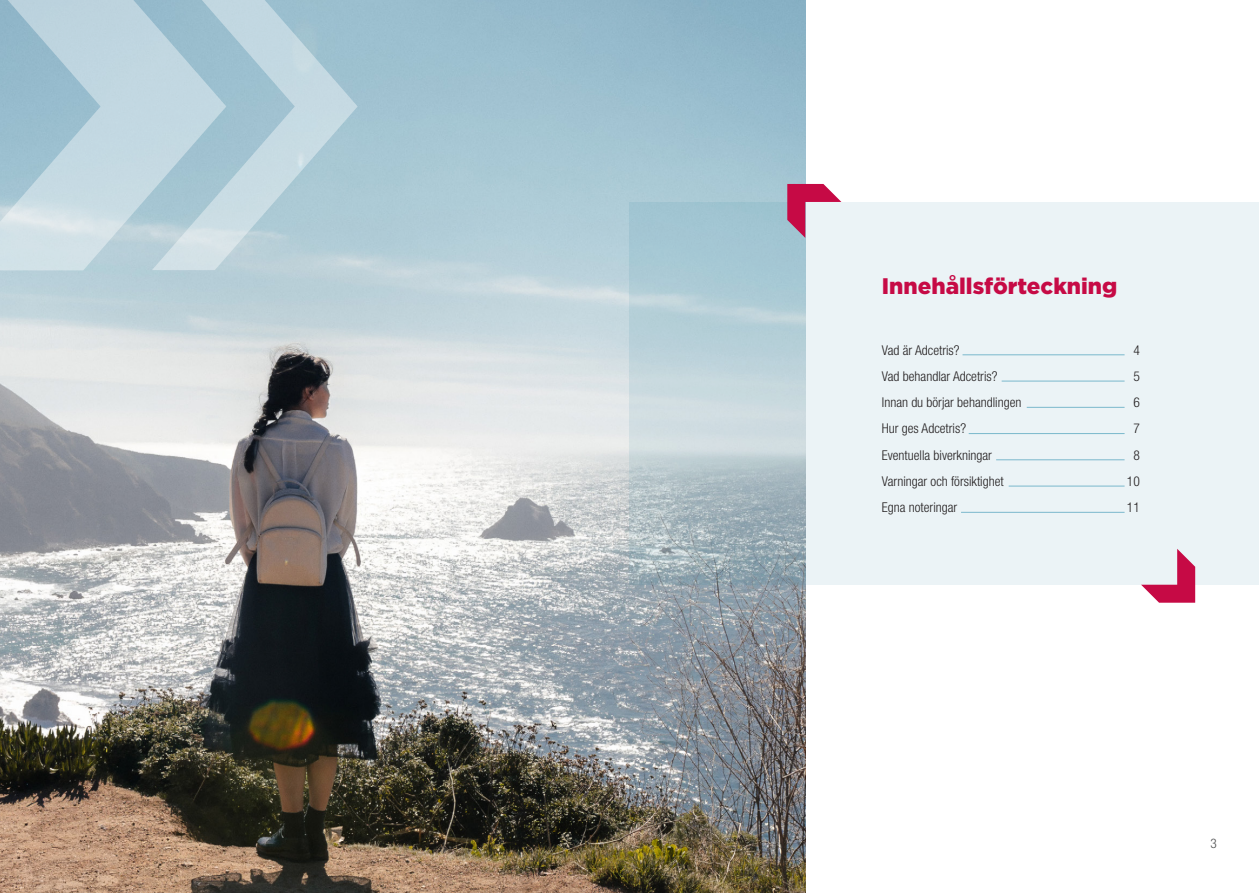
<style>
.page{position:relative;width:1259px;height:893px;background:#fff}
.page>*{position:absolute;margin:0;border:0;box-sizing:border-box;transform-origin:0 0}
.Rubrik{font:900 22.5px "Gotham";color:#c60a45}
.t1{font:300 condensed 13.5px "Helvetica Neue LT Std";color:#231f20}
.t2{font:300 condensed 13.2px "Helvetica Neue LT Std";color:#4b4c4d}
</style>
<div class="page">
<img style="left:0;top:0;width:805px;height:893px">
<svg style="left:629px;top:202px;width:630px;height:383px;background:#dae6eb"></svg>
<svg style="left:0;top:0;width:152px;height:270px;background:#b8d0db"></svg>
<svg style="left:152px;top:0;width:206px;height:270px;background:#b3ced9"></svg>
<svg style="left:1141px;top:549px;width:54px;height:54px;background:#db8ca8"></svg>
<svg style="left:787px;top:184px;width:54px;height:54px;background:#d688a5"></svg>
<hr style="left:962px;top:354px;width:162px;height:1px;background:#7ab8cc">
<hr style="left:1001px;top:381px;width:123px;height:1px;background:#7ab8cc">
<hr style="left:1026px;top:407px;width:98px;height:1px;background:#7ab8cc">
<hr style="left:968px;top:433px;width:156px;height:1px;background:#7ab8cc">
<hr style="left:996px;top:459px;width:128px;height:1px;background:#7ab8cc">
<hr style="left:1008px;top:486px;width:116px;height:1px;background:#7ab8cc">
<hr style="left:961px;top:512px;width:163px;height:1px;background:#7ab8cc">
<p class="Rubrik" style="left:882px;top:271px;width:237px">Innehållsförteckning</p>
<p class="t1" style="left:882px;top:342px;width:79px">Vad är Adcetris?</p>
<p class="t1" style="left:1133px;top:342px;width:8px">4</p>
<p class="t1" style="left:882px;top:368px;width:117px">Vad behandlar Adcetris?</p>
<p class="t1" style="left:1133px;top:368px;width:8px">5</p>
<p class="t1" style="left:882px;top:394px;width:141px">Innan du börjar behandlingen</p>
<p class="t1" style="left:1133px;top:394px;width:8px">6</p>
<p class="t1" style="left:882px;top:421px;width:86px">Hur ges Adcetris?</p>
<p class="t1" style="left:1133px;top:421px;width:8px">7</p>
<p class="t1" style="left:882px;top:447px;width:112px">Eventuella biverkningar</p>
<p class="t1" style="left:1133px;top:447px;width:8px">8</p>
<p class="t1" style="left:882px;top:473px;width:123px">Varningar och försiktighet</p>
<p class="t1" style="left:1127px;top:473px;width:14px">10</p>
<p class="t1" style="left:882px;top:499px;width:77px">Egna noteringar</p>
<p class="t1" style="left:1127px;top:499px;width:14px">11</p>
<p class="t2" style="left:1210px;top:835px;width:8px">3</p>
</div>
